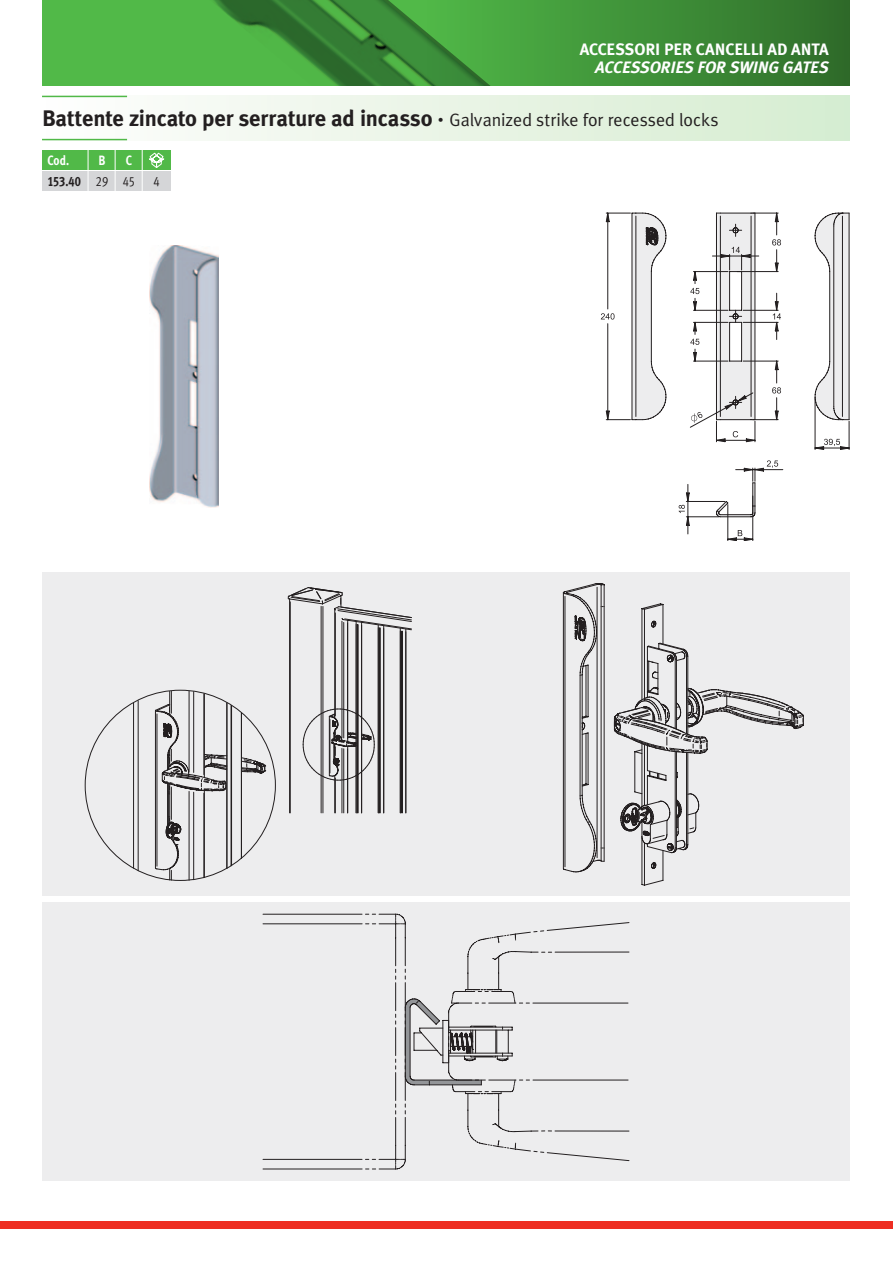
<style>
.page{position:relative;width:893px;height:1263px;background:#fff}
.page>*{position:absolute;margin:0;border:0;box-sizing:border-box;transform-origin:0 0}
.t1{font:700 22.5px "Meta Plus";letter-spacing:-.01em;color:#231f20}
.t2{font:700 16.5px "Meta Plus";letter-spacing:-.01em;color:#fff}
.t3{font:italic 700 16.5px "Meta Plus";letter-spacing:-.015em;color:#fff}
.t4{font:13.65px "Meta Plus Normal Caps";color:#231f20;scale:.85 1}
.t5{font:700 13.5px "Meta Plus";color:#fff;scale:.85 1}
.t6{font:13.5px "Meta Plus Bold Caps";color:#231f20;scale:.85 1}
.t7{font:13.5px "Meta Plus Normal Caps";color:#231f20;scale:.85 1}
.s1{font-family:"Meta Plus Normal";font-weight:400;font-size:18px}
</style>
<div class="page">
<div style="left:42px;top:0;width:808px;height:85px;background:#51b948"></div>
<img style="left:213px;top:0;width:212px;height:85px">
<svg style="left:425px;top:0;width:425px;height:85px"></svg>
<div style="left:42px;top:902px;width:808px;height:278px;background:#ededee"></div>
<div style="left:0;top:1221px;width:893px;height:8px;background:#ee2e22"></div>
<div style="left:42px;top:96px;width:808px;height:44px;background:linear-gradient(to right,#fefdfd,#d6ecd0)"></div>
<hr style="left:42px;top:96px;width:85px;height:1px;background:#51b948">
<hr style="left:42px;top:139px;width:85px;height:1px;background:#51b948">
<img style="left:149px;top:245px;width:69px;height:263px">
<svg style="left:601px;top:213px;width:65px;height:207px"></svg>
<hr style="left:607px;top:213px;width:1px;height:96px;background:#231f20">
<hr style="left:607px;top:324px;width:1px;height:96px;background:#231f20">
<svg style="left:814px;top:212px;width:36px;height:238px"></svg>
<hr style="left:815px;top:448px;width:34px;height:1px;background:#231f20">
<hr style="left:728px;top:504px;width:1px;height:37px;background:#231f20">
<hr style="left:752px;top:496px;width:1px;height:45px;background:#231f20">
<svg style="left:728px;top:530px;width:25px;height:11px"></svg>
<svg style="left:679px;top:493px;width:9px;height:32px"></svg>
<hr style="left:686px;top:516px;width:33px;height:1px;background:#231f20">
<hr style="left:686px;top:501px;width:39px;height:1px;background:#231f20">
<hr style="left:688px;top:484px;width:1px;height:50px;background:#231f20">
<svg style="left:716px;top:460px;width:62px;height:57px"></svg>
<hr style="left:736px;top:469px;width:47px;height:1px;background:#231f20">
<svg style="left:690px;top:213px;width:91px;height:229px"></svg>
<div style="left:42px;top:573px;width:808px;height:323px;background:#ededee"></div>
<svg style="left:288px;top:587px;width:124px;height:226px"></svg>
<hr style="left:138px;top:701px;width:1px;height:170px;background:#231f20">
<hr style="left:133px;top:703px;width:1px;height:165px;background:#231f20">
<svg style="left:155px;top:691px;width:110px;height:189px"></svg>
<svg style="left:563px;top:583px;width:241px;height:303px"></svg>
<hr style="left:263px;top:1169px;width:99px;height:1px;background:#231f20">
<hr style="left:263px;top:1159px;width:99px;height:1px;background:#231f20">
<hr style="left:263px;top:923px;width:99px;height:1px;background:#231f20">
<hr style="left:263px;top:914px;width:99px;height:1px;background:#231f20">
<svg style="left:365px;top:914px;width:264px;height:256px"></svg>
<div style="left:42px;top:150px;width:128px;height:20px;background:#51b948"></div>
<div style="left:42px;top:172px;width:128px;height:19px;background:#d5d6d8"></div>
<hr style="left:88px;top:148px;width:1px;height:45px;background:#fff">
<hr style="left:115px;top:148px;width:1px;height:45px;background:#fff">
<hr style="left:142px;top:148px;width:1px;height:45px;background:#fff">
<svg style="left:149px;top:152px;width:16px;height:16px"></svg>
<p class="t2" style="left:580px;top:39px;width:250px">ACCESSORI PER CANCELLI AD ANTA</p>
<p class="t3" style="left:595px;top:57px;width:235px">ACCESSORIES FOR SWING GATES</p>
<p class="t1" style="left:42px;top:105px;width:678px">Battente zincato per serrature ad incasso · <span class="s1">Galvanized strike for recessed locks</span></p>
<p class="t5" style="left:47px;top:152px;width:27px">Cod.</p>
<p class="t6" style="left:47px;top:173px;width:41px">153.40</p>
<p class="t5" style="left:126px;top:152px;width:9px">C</p>
<p class="t7" style="left:123px;top:173px;width:16px">45</p>
<p class="t4" style="left:153px;top:173px;width:9px">4</p>
<p class="t5" style="left:98px;top:152px;width:10px">B</p>
<p class="t7" style="left:96px;top:173px;width:16px">29</p>
</div>
